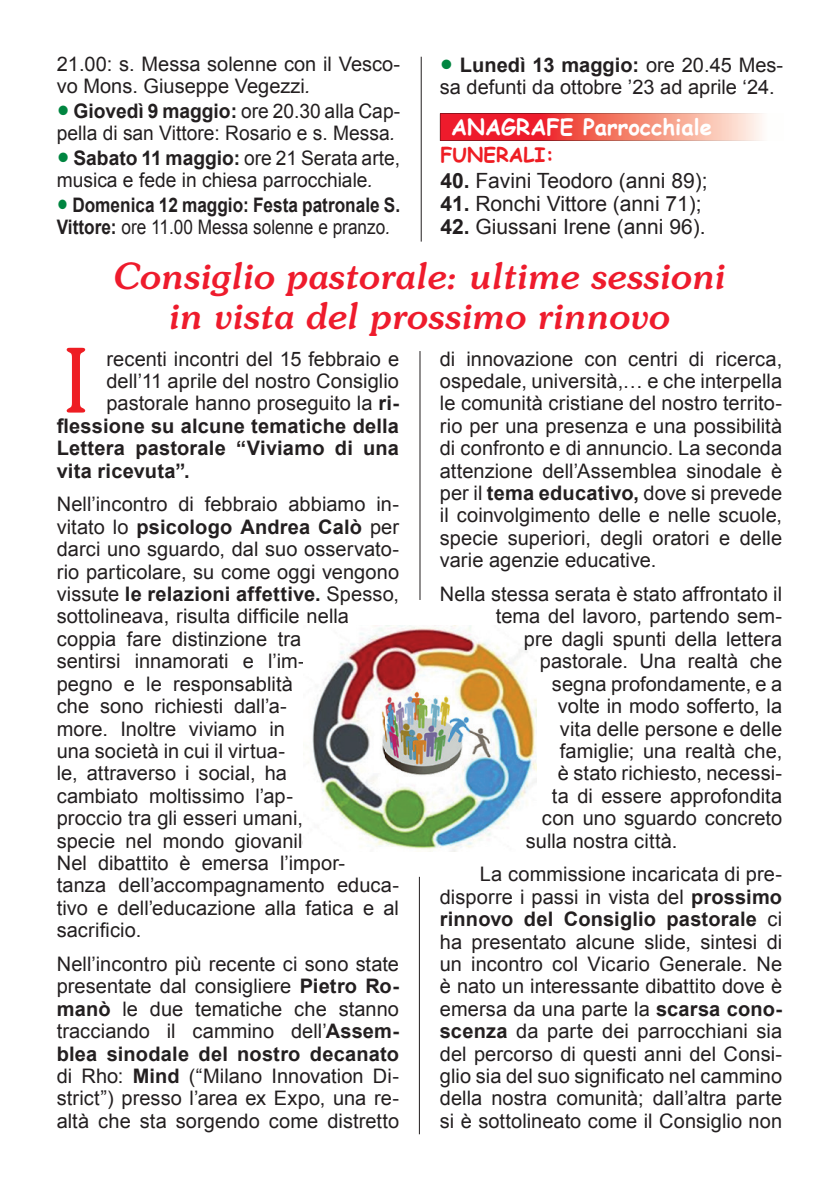
<style>
.page{position:relative;width:840px;height:1191px;background:#fff}
.page>*{position:absolute;margin:0;border:0;box-sizing:border-box;transform-origin:0 0}
.t1{font:300 89.6px "Souvenir IT Cby BT";color:#ee1d23}
.t2{font:italic 500 36px/40px "Souvenir";color:#ee1b2c;text-align:center}
.t3{font:700 22px "Comic Sans MS";color:#fff}
.t4{font:21px "Arial";color:#231f20}
.t5{font:20px/22.4px "Arial";color:#231f20}
.t6{font:20px/22px "Arial";color:#231f20;scale:.96 1}
.t7{font:700 20px "Arial";letter-spacing:.005em;color:#231f20}
.t8{font:700 20px/22px "Arial";letter-spacing:.005em;color:#231f20;scale:.86 1}
.t9{font:700 20px "Comic Sans MS";color:#ee1d23}
.s1{font-style:italic}
.s2{font-size:38px;color:#008540}
.s3{font-weight:700}
.s4{font-weight:400;font-size:38px;color:#008540}
.s5{font-weight:400}
.s6{font-weight:400;font-style:italic}
</style>
<div class="page">
<img style="left:308px;top:625px;width:228px;height:226px">
<hr style="left:420px;top:57px;width:1px;height:185px;background:#231f20">
<hr style="left:419px;top:351px;width:1px;height:249px;background:#231f20">
<hr style="left:419px;top:877px;width:1px;height:257px;background:#231f20">
<img style="left:439px;top:113px;width:324px;height:28px">
<img style="left:440px;top:114px;width:323px;height:27px">
<p class="t5" style="left:57px;top:53px;width:344px">21.00: s. Messa solenne con il Vesco&shy;vo Mons. Giuseppe Vegezzi<span class="s1">.</span></p>
<p class="t6" style="left:57px;top:100px;width:359px"><span class="s2">•</span> <span class="s3">Giovedì 9 maggio:</span> ore 20.30 alla Cap&shy;pella di san Vittore: Rosario e s. Messa<span class="s1">.</span></p>
<p class="t6" style="left:57px;top:147px;width:359px"><span class="s2">•</span> <span class="s3">Sabato 11 maggio:</span> ore 21 Serata arte, musica e fede in chiesa parrocchiale<span class="s1">.</span></p>
<p class="t8" style="left:57px;top:194px;width:400px"><span class="s4">•</span> Domenica 12 maggio: Festa patronale S.<br>Vittore: <span class="s5">ore 11.00 Messa solenne e pranzo</span><span class="s6">.</span></p>
<p class="t5" style="left:439px;top:54px;width:345px"><span class="s2">•</span> <span class="s3">Lunedì 13 maggio:</span> ore 20.45 Mes&shy;sa defunti da ottobre ’23 ad aprile ‘24.</p>
<p class="t3" style="left:451px;top:111px;width:262px">ANAGRAFE Parrocchiale</p>
<p class="t9" style="left:440px;top:140px;width:115px">FUNERALI:</p>
<p class="t4" style="left:440px;top:167px;width:268px"><span class="s3">40.</span> Favini Teodoro (anni 89);</p>
<p class="t4" style="left:440px;top:190px;width:263px"><span class="s3">41.</span> Ronchi Vittore (anni 71);</p>
<p class="t4" style="left:440px;top:213px;width:266px"><span class="s3">42.</span> Giussani Irene (anni 96).</p>
<h2 class="t2" style="left:114px;top:256px;width:613px">Consiglio pastorale: ultime sessioni in vista del prossimo rinnovo</h2>
<h1 class="t1" style="left:64px;top:326px;width:26px">I</h1>
<p class="t5" style="left:439px;top:347px;width:344px;text-align:justify">di innovazione con centri di ricerca, ospedale, università,… e che interpella le comunità cristiane del nostro territo&shy;rio per una presenza e una possibilità di confronto e di annuncio. La seconda attenzione dell’Assemblea sinodale è per il <span class="s3">tema educativo,</span> dove si prevede il coinvolgimento delle e nelle scuole, specie superiori, degli oratori e delle varie agenzie educative.</p>
<p class="t5" style="left:439px;top:583px;width:344px">Nella stessa serata è stato affrontato il</p>
<p class="t5" style="left:495px;top:605px;width:288px">tema del lavoro, partendo sem-</p>
<p class="t5" style="left:523px;top:628px;width:259px">pre dagli spunti della lettera</p>
<p class="t5" style="left:539px;top:650px;width:244px">pastorale. Una realtà che</p>
<p class="t5" style="left:551px;top:672px;width:232px">segna profondamente, e a</p>
<p class="t5" style="left:557px;top:695px;width:225px">volte in modo sofferto, la</p>
<p class="t5" style="left:559px;top:717px;width:223px">vita delle persone e delle</p>
<p class="t5" style="left:559px;top:740px;width:223px">famiglie; una realtà che,</p>
<p class="t5" style="left:557px;top:762px;width:226px">è stato richiesto, necessi-</p>
<p class="t5" style="left:551px;top:784px;width:231px">ta di essere approfondita</p>
<p class="t5" style="left:541px;top:807px;width:241px">con uno sguardo concreto</p>
<p class="t5" style="left:525px;top:829px;width:153px">sulla nostra città.</p>
<p class="t5" style="left:439px;top:863px;width:344px;text-align:justify;text-indent:40px">La commissione incaricata di pre&shy;disporre i passi in vista del <span class="s3">prossimo rinnovo del Consiglio pastorale</span> ci ha presentato alcune slide, sintesi di un incontro col Vicario Generale. Ne è nato un interessante dibattito dove è emersa da una parte la <span class="s3">scarsa cono&shy;scenza</span> da parte dei parrocchiani sia del percorso di questi anni del Consi&shy;glio sia del suo significato nel cammino della nostra comunità; dall’altra parte si è sottolineato come il Consiglio non</p>
<p class="t5" style="left:106px;top:347px;width:294px">recenti incontri del 15 febbraio e</p>
<p class="t5" style="left:106px;top:370px;width:294px">dell’11 aprile del nostro Consiglio</p>
<p class="t5" style="left:106px;top:392px;width:294px">pastorale hanno proseguito la <span class="s3">ri-</span></p>
<p class="t7" style="left:57px;top:412px;width:343px">flessione su alcune tematiche della</p>
<p class="t7" style="left:57px;top:435px;width:343px">Lettera pastorale “Viviamo di una</p>
<p class="t7" style="left:57px;top:457px;width:134px">vita ricevuta”.</p>
<p class="t5" style="left:57px;top:493px;width:344px">Nell’incontro di febbraio abbiamo in&shy;vitato lo <span class="s3">psicologo Andrea Calò</span> per darci uno sguardo, dal suo osservato&shy;rio particolare, su come oggi vengono vissute <span class="s3">le relazioni affettive.</span> Spesso, sottolineava, risulta difficile nella coppia fare distinzione tra il<br>sentirsi innamorati e l’im-<br>pegno e le responsablità<br>che sono richiesti dall’a-<br>more. Inoltre viviamo in<br>una società in cui il virtua-<br>le, attraverso i social, ha<br>cambiato moltissimo l’ap-<br>proccio tra gli esseri umani,<br>specie nel mondo giovanile.<br>Nel dibattito è emersa l’impor&shy;tanza dell’accompagnamento educa&shy;tivo e dell’educazione alla fatica e al sacrificio.</p>
<p class="t5" style="left:57px;top:953px;width:344px;text-align:justify">Nell’incontro più recente ci sono state presentate dal consigliere <span class="s3">Pietro Ro&shy;manò</span> le due tematiche che stanno tracciando il cammino dell’<span class="s3">Assem&shy;blea sinodale del nostro decanato </span>di Rho: <span class="s3">Mind</span> (“Milano Innovation Di&shy;strict”) presso l’area ex Expo, una re&shy;altà che sta sorgendo come distretto</p>
</div>
